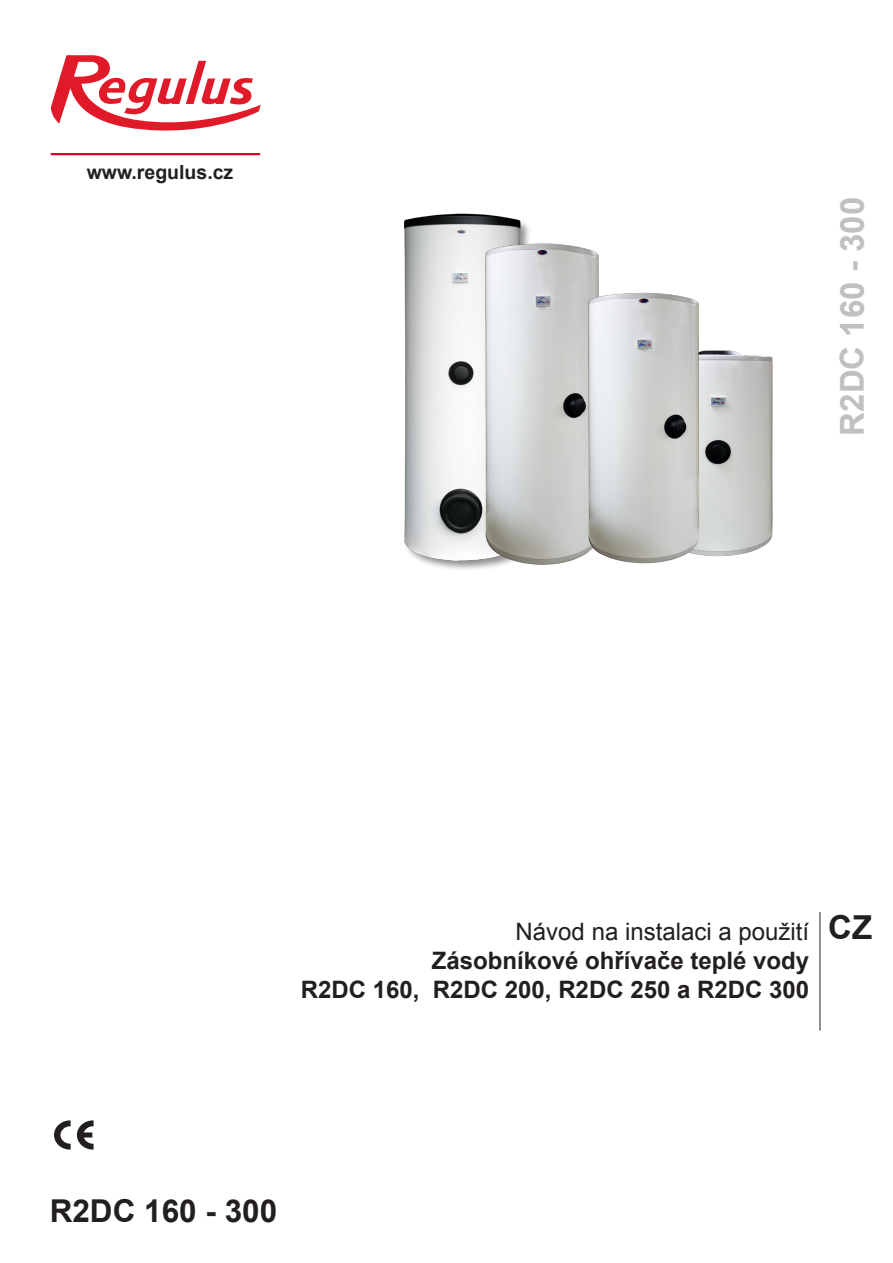
<style>
.page{position:relative;width:893px;height:1263px;background:#fff}
.page>*{position:absolute;margin:0;border:0;box-sizing:border-box;transform-origin:0 0}
.t1{font:700 33px "Arial";color:#c0c0c0}
.t2{font:700 33px "Arial";color:#231f20}
.t3{font:700 31.5px "Arial";color:#231f20}
.t4{font:700 24px "Arial";color:#231f20}
.t5{font:24px "Arial";color:#231f20}
.t6{font:700 19.5px "Arial";color:#231f20}
</style>
<div class="page">
<svg style="left:54px;top:1120px;width:17px;height:29px"></svg>
<svg style="left:77px;top:1120px;width:16px;height:29px"></svg>
<div style="left:404px;top:214px;width:128px;height:358px;background:#231f20;opacity:.5"></div>
<img style="left:403px;top:213px;width:122px;height:349px">
<img style="left:702px;top:350px;width:71px;height:207px">
<img style="left:483px;top:241px;width:116px;height:326px">
<img style="left:586px;top:291px;width:116px;height:273px">
<svg style="left:51px;top:55px;width:210px;height:76px"></svg>
<hr style="left:51px;top:153px;width:209px;height:2px;background:#d6002d">
<hr style="left:820px;top:912px;width:1px;height:118px;background:#231f20">
<p class="t6" style="left:87px;top:160px;width:148px">www.regulus.cz</p>
<p class="t1" style="left:830px;top:436px;width:240px;rotate:-90deg">R2DC 160 - 300</p>
<p class="t5" style="left:516px;top:916px;width:295px">Návod na instalaci a použití</p>
<p class="t2" style="left:828px;top:905px;width:45px">CZ</p>
<p class="t4" style="left:432px;top:944px;width:379px">Zásobníkové ohřívače teplé vody</p>
<p class="t4" style="left:301px;top:973px;width:510px">R2DC 160, R2DC 200, R2DC 250 a R2DC 300</p>
<p class="t3" style="left:50px;top:1190px;width:229px">R2DC 160 - 300</p>
</div>
